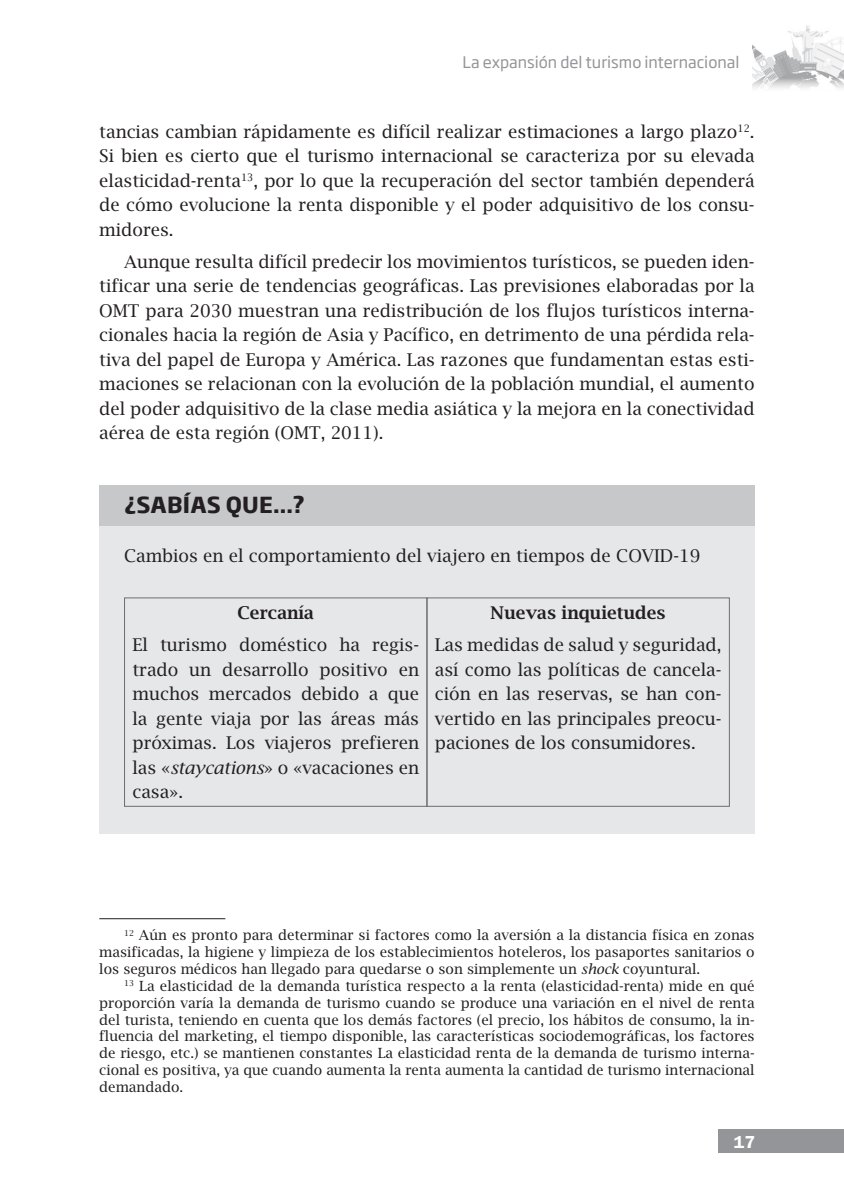
<style>
.page{position:relative;width:844px;height:1191px;background:#fff}
.page>*{position:absolute;margin:0;border:0;box-sizing:border-box;transform-origin:0 0}
.t1{font:700 21.88px "Soho Gothic Pro";color:#231f20}
.t2{font:17.5px/24.5px "Lucida Bright";color:#231f20;text-align:justify}
.t3{font:600 17.5px "Lucida Bright";color:#231f20}
.t4{font:600 17.5px "Franklin Gothic";color:#fff}
.t5{font:15.75px "Soho Gothic Pro";color:#939598}
.t6{font:14px/16.8px "Lucida Bright";color:#231f20;text-align:justify}
.s1{font-style:italic}
</style>
<div class="page">
<div style="left:718px;top:1129px;width:125px;height:24px;background:#939598"></div>
<img style="left:752px;top:25px;width:91px;height:63px">
<div style="left:99px;top:485px;width:655px;height:41px;background:#c7c8ca"></div>
<div style="left:99px;top:526px;width:655px;height:307px;background:#e6e7e9"></div>
<div style="left:124px;top:597px;width:303px;height:209px;border:1px solid #6c6d70"></div>
<div style="left:426px;top:597px;width:303px;height:209px;border:1px solid #6c6d70"></div>
<hr style="left:99px;top:918px;width:126px;height:1px;background:#231f20">
<p class="t5" style="left:462px;top:50px;width:278px">La expansión del turismo internacional</p>
<p class="t2" style="left:99px;top:119px;width:656px">tancias cambian rápidamente es difícil realizar estimaciones a largo plazo<sup>12</sup>.<br>Si bien es cierto que el turismo internacional se caracteriza por su elevada elasticidad-renta<sup>13</sup>, por lo que la recuperación del sector también dependerá de cómo evolucione la renta disponible y el poder adquisitivo de los consu&shy;midores.</p>
<p class="t2" style="left:99px;top:249px;width:656px;text-indent:25px">Aunque resulta difícil predecir los movimientos turísticos, se pueden iden&shy;tificar una serie de tendencias geográficas. Las previsiones elaboradas por la OMT para 2030 muestran una redistribución de los flujos turísticos interna&shy;cionales hacia la región de Asia y Pacífico, en detrimento de una pérdida rela&shy;tiva del papel de Europa y América. Las razones que fundamentan estas esti&shy;maciones se relacionan con la evolución de la población mundial, el aumento del poder adquisitivo de la clase media asiática y la mejora en la conectividad aérea de esta región (OMT, 2011).</p>
<p class="t1" style="left:124px;top:487px;width:182px">¿SABÍAS QUE...?</p>
<p class="t2" style="left:124px;top:543px;width:577px">Cambios en el comportamiento del viajero en tiempos de COVID-19</p>
<p class="t3" style="left:237px;top:603px;width:78px">Cercanía</p>
<p class="t2" style="left:132px;top:632px;width:288px">El turismo doméstico ha regis&shy;trado un desarrollo positivo en muchos mercados debido a que la gente viaja por las áreas más próximas. Los viajeros prefieren las «<span class="s1">staycations</span>» o «vacaciones en casa».</p>
<p class="t3" style="left:490px;top:603px;width:176px">Nuevas inquietudes</p>
<p class="t2" style="left:434px;top:632px;width:288px">Las medidas de salud y seguridad, así como las políticas de cancela&shy;ción en las reservas, se han con&shy;vertido en las principales preocu&shy;paciones de los consumidores.</p>
<p class="t6" style="left:99px;top:927px;width:656px;text-indent:25px"><sup>12</sup> Aún es pronto para determinar si factores como la aversión a la distancia física en zonas masificadas, la higiene y limpieza de los establecimientos hoteleros, los pasaportes sanitarios o los seguros médicos han llegado para quedarse o son simplemente un <span class="s1">shock</span> coyuntural.</p>
<p class="t6" style="left:99px;top:977px;width:656px;text-indent:25px"><sup>13</sup> La elasticidad de la demanda turística respecto a la renta (elasticidad-renta) mide en qué proporción varía la demanda de turismo cuando se produce una variación en el nivel de renta del turista, teniendo en cuenta que los demás factores (el precio, los hábitos de consumo, la in&shy;fluencia del marketing, el tiempo disponible, las características sociodemográficas, los factores de riesgo, etc.) se mantienen constantes La elasticidad renta de la demanda de turismo interna&shy;cional es positiva, ya que cuando aumenta la renta aumenta la cantidad de turismo internacional demandado.</p>
<p class="t4" style="left:733px;top:1131px;width:22px">17</p>
</div>
